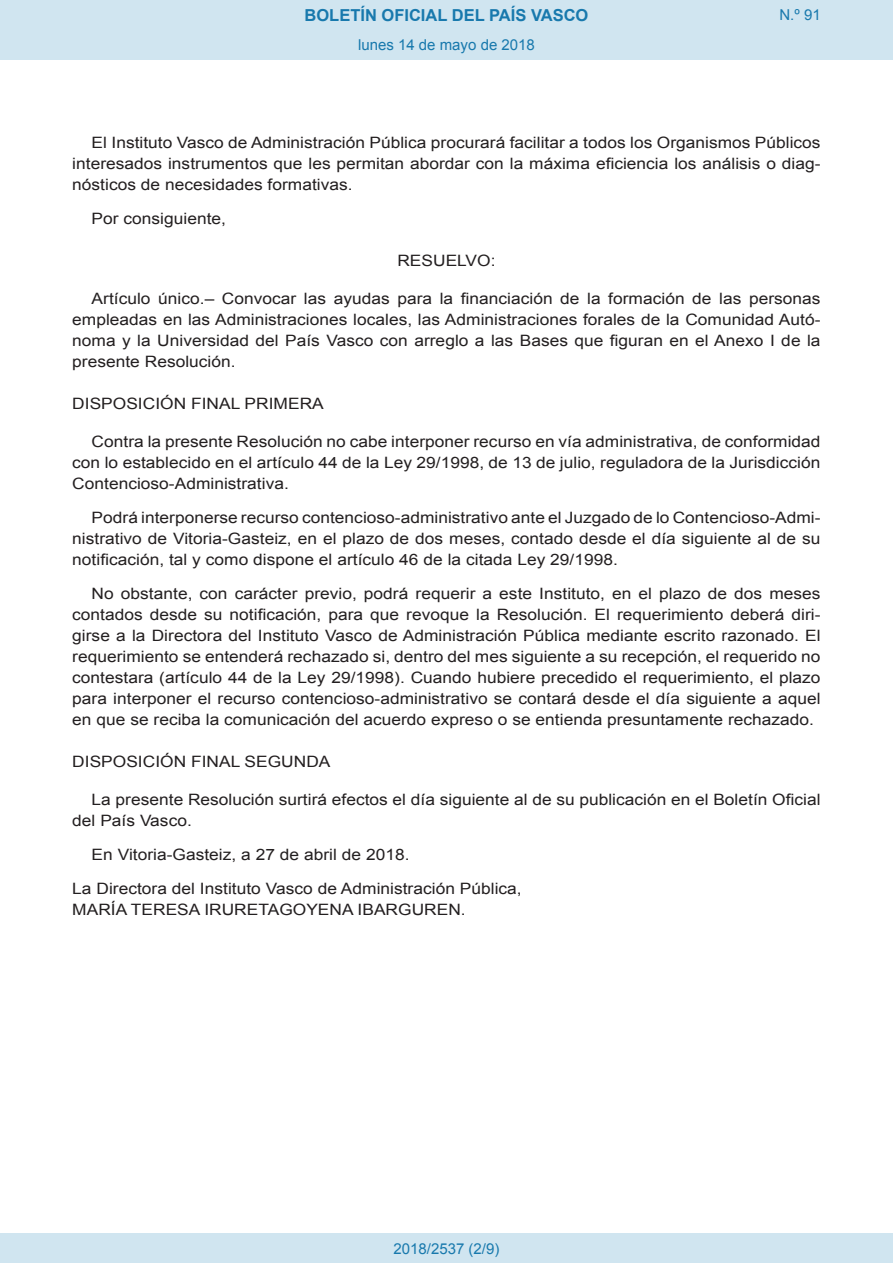
<style>
.page{position:relative;width:893px;height:1263px;background:#fff}
.page>*{position:absolute;margin:0;border:0;box-sizing:border-box;transform-origin:0 0}
.t1{font:700 16.5px "Arial";color:#1879ad}
.BOPVDetalle{font:15.6px/21px "Arial";color:#231f20;text-align:justify;scale:1.11 1}
.BOPVFirmaPuesto{font:15.6px "Arial";color:#231f20;scale:1.11 1}
.BOPVDisposicion{font:15.6px "Arial";color:#231f20;scale:1.11 1}
.BOPVFirmaLugFec{font:15.6px "Arial";color:#231f20;scale:1.11 1}
.BOPVFirmaNombre{font:15.6px "Arial";color:#231f20;scale:1.11 1}
.BOPVClave{font:15.6px "Arial";color:#231f20;scale:1.11 1}
.Paginacion_Centro{font:15px "Arial";color:#1879ad}
</style>
<div class="page">
<div style="left:0;top:0;width:893px;height:60px;background:#d0e5f0"></div>
<div style="left:0;top:1233px;width:893px;height:30px;background:#d0e5f0"></div>
<p class="t1" style="left:305px;top:4px;width:285px">BOLETÍN OFICIAL DEL PAÍS VASCO</p>
<p class="Paginacion_Centro" style="left:358px;top:35px;width:178px">lunes 14 de mayo de 2018</p>
<p class="Paginacion_Centro" style="left:779px;top:5px;width:43px">N.º 91</p>
<p class="BOPVDetalle" style="left:72px;top:132px;width:676px;text-indent:19px">El Instituto Vasco de Administración Pública procurará facilitar a todos los Organismos Públicos interesados instrumentos que les permitan abordar con la máxima eficiencia los análisis o diag&shy;nósticos de necesidades formativas.</p>
<p class="BOPVDetalle" style="left:92px;top:208px;width:123px">Por consiguiente,</p>
<p class="BOPVClave" style="left:397px;top:250px;width:90px">RESUELVO:</p>
<p class="BOPVDetalle" style="left:72px;top:288px;width:676px;text-indent:19px">Artículo único.– Convocar las ayudas para la financiación de la formación de las personas empleadas en las Administraciones locales, las Administraciones forales de la Comunidad Autó&shy;noma y la Universidad del País Vasco con arreglo a las Bases que figuran en el Anexo I de la presente Resolución.</p>
<p class="BOPVDisposicion" style="left:72px;top:394px;width:228px">DISPOSICIÓN FINAL PRIMERA</p>
<p class="BOPVDetalle" style="left:72px;top:432px;width:676px;text-indent:19px">Contra la presente Resolución no cabe interponer recurso en vía administrativa, de conformidad con lo establecido en el artículo 44 de la Ley 29/1998, de 13 de julio, reguladora de la Jurisdicción Contencioso-Administrativa.</p>
<p class="BOPVDetalle" style="left:72px;top:507px;width:676px;text-indent:19px">Podrá interponerse recurso contencioso-administrativo ante el Juzgado de lo Contencioso-Admi&shy;nistrativo de Vitoria-Gasteiz, en el plazo de dos meses, contado desde el día siguiente al de su notificación, tal y como dispone el artículo 46 de la citada Ley 29/1998.</p>
<p class="BOPVDetalle" style="left:72px;top:583px;width:676px;text-indent:19px">No obstante, con carácter previo, podrá requerir a este Instituto, en el plazo de dos meses contados desde su notificación, para que revoque la Resolución. El requerimiento deberá diri&shy;girse a la Directora del Instituto Vasco de Administración Pública mediante escrito razonado. El requerimiento se entenderá rechazado si, dentro del mes siguiente a su recepción, el requerido no contestara (artículo 44 de la Ley 29/1998). Cuando hubiere precedido el requerimiento, el plazo para interponer el recurso contencioso-administrativo se contará desde el día siguiente a aquel en que se reciba la comunicación del acuerdo expreso o se entienda presuntamente rechazado.</p>
<p class="BOPVDisposicion" style="left:72px;top:751px;width:234px">DISPOSICIÓN FINAL SEGUNDA</p>
<p class="BOPVDetalle" style="left:72px;top:789px;width:676px;text-indent:19px">La presente Resolución surtirá efectos el día siguiente al de su publicación en el Boletín Oficial del País Vasco.</p>
<p class="BOPVFirmaLugFec" style="left:92px;top:844px;width:288px">En Vitoria-Gasteiz, a 27 de abril de 2018.</p>
<p class="BOPVFirmaPuesto" style="left:72px;top:878px;width:406px">La Directora del Instituto Vasco de Administración Pública,</p>
<p class="BOPVFirmaNombre" style="left:72px;top:899px;width:356px">MARÍA TERESA IRURETAGOYENA IBARGUREN.</p>
<p class="Paginacion_Centro" style="left:393px;top:1238px;width:107px">2018/2537 (2/9)</p>
</div>
